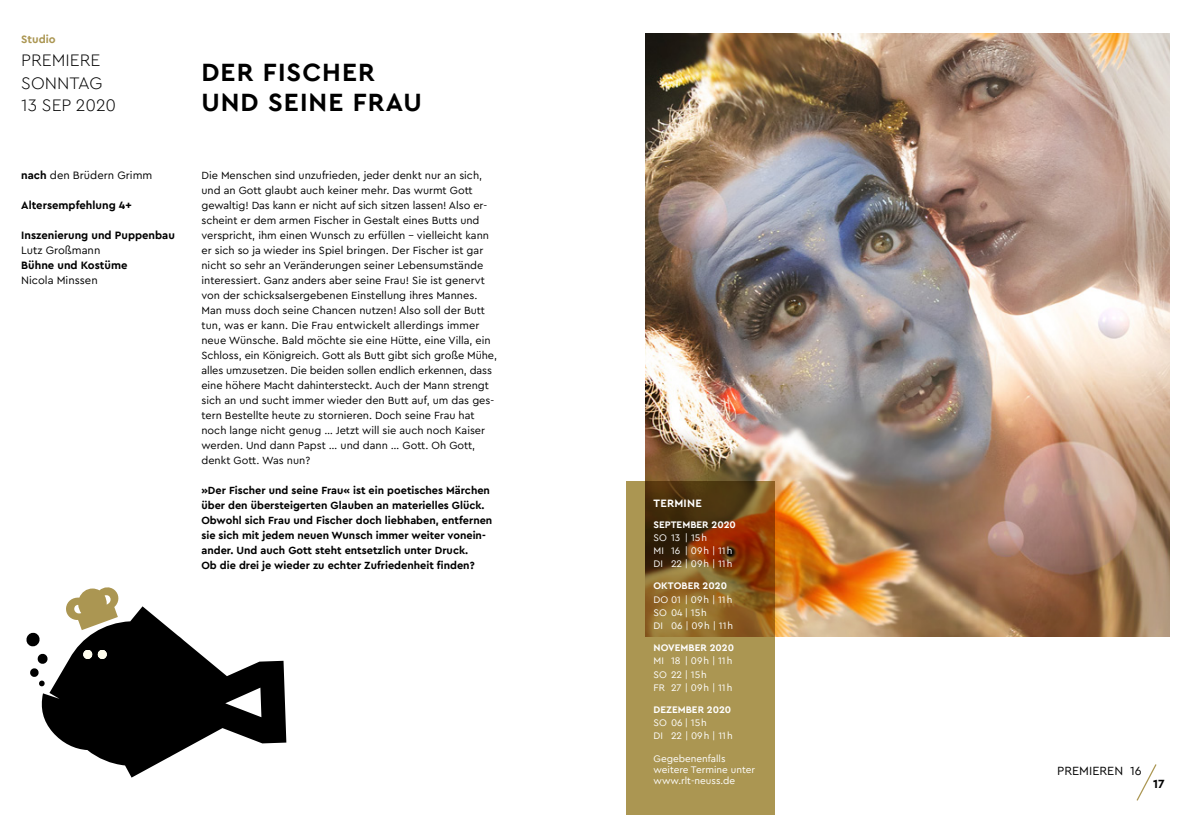
<style>
.page{position:relative;width:1191px;height:815px;background:#fff}
.page>*{position:absolute;margin:0;border:0;box-sizing:border-box;transform-origin:0 0}
.t1{font:700 26.25px/30px "Cera RLT";letter-spacing:.04em;color:#000}
.t2{font:300 17.5px/22.5px "Cera RLT";color:#000}
.t3{font:12.5px "Cera RLT";color:#000}
.t4{font:700 12.5px "Cera RLT";color:#000}
.t5{font:700 11.25px "Cera RLT";color:#000}
.t6{font:11.25px "Cera RLT";color:#000}
.t7{font:700 11.25px "Cera RLT";letter-spacing:.02em;color:#fff}
.t8{font:700 11.25px "Cera RLT";color:#ab9652}
.t9{font:11px/15px "Cera RLT";color:#000}
.t10{font:700 11px/15px "Cera RLT";color:#000}
.t11{font:10px/13.1px "Cera RLT";color:#fff}
.t12{font:700 10px "Cera RLT";color:#fff}
.s1{font-weight:700}
</style>
<div class="page">
<svg style="left:1136px;top:764px;width:21px;height:37px"></svg>
<svg style="left:30px;top:654px;width:10px;height:32px"></svg>
<svg style="left:26px;top:632px;width:14px;height:15px"></svg>
<svg style="left:66px;top:587px;width:53px;height:19px"></svg>
<svg style="left:40px;top:606px;width:246px;height:172px;fill:#000"></svg>
<svg style="left:83px;top:649px;width:24px;height:10px"></svg>
<img style="left:645px;top:34px;width:524px;height:602px">
<svg style="left:626px;top:481px;width:148px;height:334px;background:#95773a"></svg>
<p class="t8" style="left:21px;top:32px;width:36px">Studio</p>
<h2 class="t2" style="left:21px;top:48px;width:96px">PREMIERE<br>SONNTAG<br>13 SEP 2020</h2>
<p class="t6" style="left:21px;top:168px;width:133px"><span class="s1">nach</span> den Brüdern Grimm</p>
<p class="t5" style="left:21px;top:198px;width:112px">Altersempfehlung 4+</p>
<p class="t5" style="left:21px;top:228px;width:155px">Inszenierung und Puppenbau</p>
<p class="t6" style="left:21px;top:243px;width:81px">Lutz Großmann</p>
<p class="t5" style="left:21px;top:258px;width:108px">Bühne und Kostüme</p>
<p class="t6" style="left:21px;top:273px;width:78px">Nicola Minssen</p>
<h1 class="t1" style="left:201px;top:56px;width:222px">DER FISCHER<br>UND SEINE FRAU</h1>
<p class="t9" style="left:201px;top:167px;width:297px">Die Menschen sind unzufrieden, jeder denkt nur an sich, und an Gott glaubt auch keiner mehr. Das wurmt Gott gewaltig! Das kann er nicht auf sich sitzen lassen! Also er&shy;scheint er dem armen Fischer in Gestalt eines Butts und verspricht, ihm einen Wunsch zu erfüllen – vielleicht kann er sich so ja wieder ins Spiel bringen. Der Fischer ist gar nicht so sehr an Veränderungen seiner Lebensumstände interessiert. Ganz anders aber seine Frau! Sie ist genervt von der schicksalsergebenen Einstellung ihres Mannes.<br>Man muss doch seine Chancen nutzen! Also soll der Butt tun, was er kann. Die Frau entwickelt allerdings immer neue Wünsche. Bald möchte sie eine Hütte, eine Villa, ein Schloss, ein Königreich. Gott als Butt gibt sich große Mühe, alles umzusetzen. Die beiden sollen endlich erkennen, dass eine höhere Macht dahintersteckt. Auch der Mann strengt sich an und sucht immer wieder den Butt auf, um das ges&shy;tern Bestellte heute zu stornieren. Doch seine Frau hat noch lange nicht genug … Jetzt will sie auch noch Kaiser werden. Und dann Papst … und dann … Gott. Oh Gott, denkt Gott. Was nun?</p>
<p class="t10" style="left:201px;top:482px;width:292px">»Der Fischer und seine Frau« ist ein poetisches Märchen über den übersteigerten Glauben an materielles Glück.<br>Obwohl sich Frau und Fischer doch liebhaben, entfernen sie sich mit jedem neuen Wunsch immer weiter vonein&shy;ander. Und auch Gott steht entsetzlich unter Druck.<br>Ob die drei je wieder zu echter Zufriedenheit finden?</p>
<p class="t7" style="left:653px;top:496px;width:50px">TERMINE</p>
<p class="t12" style="left:653px;top:518px;width:84px">SEPTEMBER 2020</p>
<p class="t11" style="left:653px;top:530px;width:80px">SO 13 | 15h<br>MI 16 | 09h | 11h<br>DI 22 | 09h | 11h</p>
<p class="t12" style="left:653px;top:579px;width:75px">OKTOBER 2020</p>
<p class="t11" style="left:653px;top:592px;width:81px">DO 01 | 09h | 11h<br>SO 04 | 15h<br>DI 06 | 09h | 11h</p>
<p class="t12" style="left:653px;top:641px;width:82px">NOVEMBER 2020</p>
<p class="t11" style="left:653px;top:654px;width:80px">MI 18 | 09h | 11h<br>SO 22 | 15h<br>FR 27 | 09h | 11h</p>
<p class="t12" style="left:653px;top:703px;width:79px">DEZEMBER 2020</p>
<p class="t11" style="left:653px;top:716px;width:81px">SO 06 | 15h<br>DI 22 | 09h | 11h</p>
<p class="t11" style="left:653px;top:752px;width:103px;line-height:11.2px">Gegebenenfalls weitere Termine unter www.rlt-neuss.de</p>
<p class="t3" style="left:1057px;top:762px;width:86px">PREMIEREN 16</p>
<p class="t4" style="left:1153px;top:776px;width:13px">17</p>
</div>
